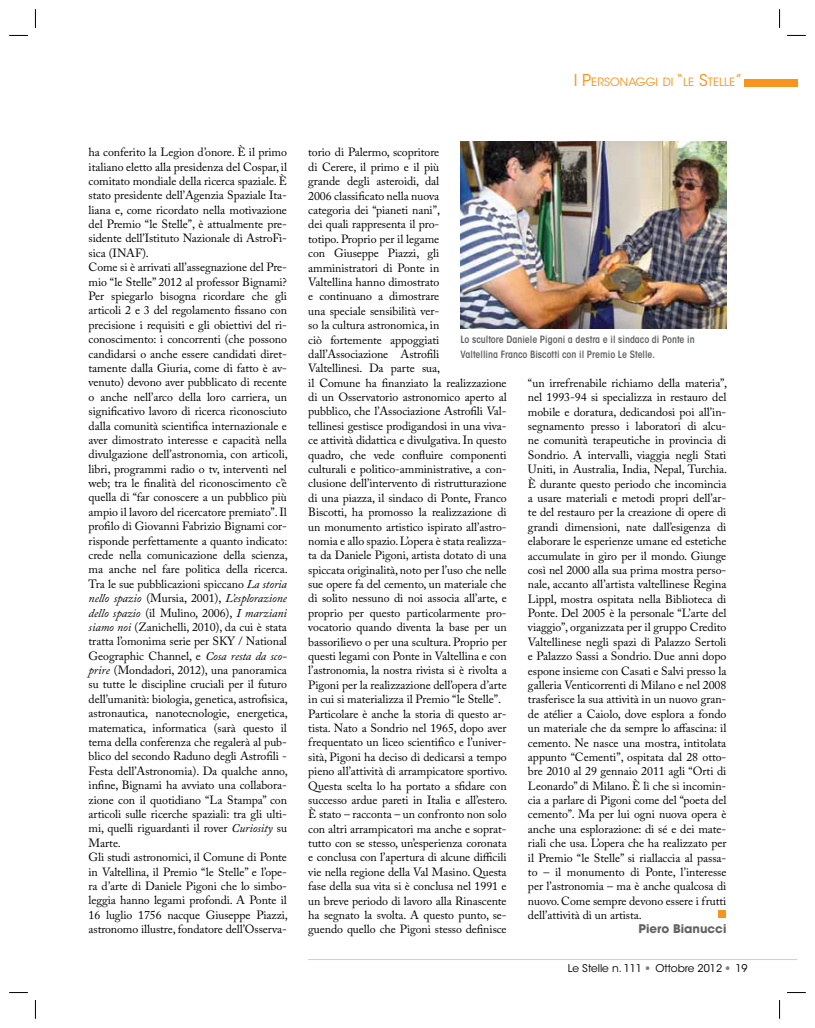
<style>
.page{position:relative;width:815px;height:1028px;background:#fff}
.page>*{position:absolute;margin:0;border:0;box-sizing:border-box;transform-origin:0 0}
.t1{font:11.88px/14.4px "Adobe Caslon Pro";letter-spacing:-.005em;color:#000}
.t2{font:700 11.88px "Avant Garde";color:#636466}
.t3{font:11.38px "ITC Avant Garde Std";color:#f7941e}
.t4{font:10.62px "ITC Avant Garde Std";color:#000}
.t5{font:600 condensed 10px/14.4px "ITC Avant Garde Std";color:#636466}
.s1{font-size:16.25px}
.s2{font-style:italic}
.s3{font-family:"Eurostile Bold Extended Two";color:#808285}
</style>
<div class="page">
<hr style="left:308px;top:959px;width:489px;height:1px;background:#fdc689">
<div style="left:744px;top:79px;width:53px;height:8px;background:#f7941e"></div>
<div style="left:718px;top:910px;width:8px;height:8px;background:#f7941e"></div>
<img style="left:461px;top:142px;width:265px;height:187px">
<svg style="left:9px;top:35px;width:19px;height:1px"></svg>
<svg style="left:787px;top:35px;width:19px;height:1px"></svg>
<svg style="left:9px;top:992px;width:19px;height:1px"></svg>
<svg style="left:787px;top:992px;width:19px;height:1px"></svg>
<svg style="left:35px;top:9px;width:1px;height:19px"></svg>
<svg style="left:35px;top:1000px;width:1px;height:18px"></svg>
<svg style="left:779px;top:9px;width:1px;height:19px"></svg>
<svg style="left:779px;top:1000px;width:1px;height:18px"></svg>
<p class="t3" style="left:574px;top:75px;width:170px"><span class="s1">I P</span>ERSONAGGI DI <span class="s1">“</span>LE <span class="s1">S</span>TELLE<span class="s1">”</span></p>
<p class="t1" style="left:89px;top:145px;width:201px">ha conferito la Legion d’onore. È il primo italiano eletto alla presidenza del Cospar, il comitato mondiale della ricerca spaziale. È stato presidente dell’Agenzia Spaziale Ita&shy;liana e, come ricordato nella motivazione del Premio “le Stelle”, è attualmente pre&shy;sidente dell’Istituto Nazionale di AstroFi&shy;sica (INAF).<br>Come si è arrivati all’assegnazione del Pre&shy;mio “le Stelle” 2012 al professor Bignami?<br>Per spiegarlo bisogna ricordare che gli articoli 2 e 3 del regolamento fissano con precisione i requisiti e gli obiettivi del ri&shy;conoscimento: i concorrenti (che possono candidarsi o anche essere candidati diret&shy;tamente dalla Giuria, come di fatto è av&shy;venuto) devono aver pubblicato di recente o anche nell’arco della loro carriera, un significativo lavoro di ricerca riconosciuto dalla comunità scientifica internazionale e aver dimostrato interesse e capacità nella divulgazione dell’astronomia, con articoli, libri, programmi radio o tv, interventi nel web; tra le finalità del riconoscimento c’è quella di “far conoscere a un pubblico più ampio il lavoro del ricercatore premiato”. Il profilo di Giovanni Fabrizio Bignami cor&shy;risponde perfettamente a quanto indicato: crede nella comunicazione della scienza, ma anche nel fare politica della ricerca.<br>Tra le sue pubblicazioni spiccano <span class="s2">La storia nello spazio</span> (Mursia, 2001), <span class="s2">L’esplorazione dello spazio</span> (il Mulino, 2006), <span class="s2">I marziani siamo noi</span> (Zanichelli, 2010), da cui è stata tratta l’omonima serie per SKY / National Geographic Channel, e <span class="s2">Cosa resta da sco&shy;prire</span> (Mondadori, 2012), una panoramica su tutte le discipline cruciali per il futuro dell’umanità: biologia, genetica, astrofisica, astronautica, nanotecnologie, energetica, matematica, informatica (sarà questo il tema della conferenza che regalerà al pub&shy;blico del secondo Raduno degli Astrofili - Festa dell’Astronomia). Da qualche anno, infine, Bignami ha avviato una collabora&shy;zione con il quotidiano “La Stampa” con articoli sulle ricerche spaziali: tra gli ulti&shy;mi, quelli riguardanti il rover <span class="s2">Curiosity</span> su Marte.<br>Gli studi astronomici, il Comune di Ponte in Valtellina, il Premio “le Stelle” e l’ope&shy;ra d’arte di Daniele Pigoni che lo simbo&shy;leggia hanno legami profondi. A Ponte il 16 luglio 1756 nacque Giuseppe Piazzi, astronomo illustre, fondatore dell’Osserva-</p>
<p class="t1" style="left:308px;top:145px;width:201px">torio di Palermo, scopritore<br>di Cerere, il primo e il più<br>grande degli asteroidi, dal<br>2006 classificato nella nuova<br>categoria dei “pianeti nani”,<br>dei quali rappresenta il pro-<br>totipo. Proprio per il legame<br>con Giuseppe Piazzi, gli amministratori di Ponte in<br>Valtellina hanno dimostrato<br>e continuano a dimostrare<br>una speciale sensibilità ver-<br>so la cultura astronomica, in<br>ciò fortemente appoggiati dall’Associazione Astrofili<br>Valtellinesi. Da parte sua,<br>il Comune ha finanziato la realizzazione di un Osservatorio astronomico aperto al pubblico, che l’Associazione Astrofili Val&shy;tellinesi gestisce prodigandosi in una viva&shy;ce attività didattica e divulgativa. In questo quadro, che vede confluire componenti culturali e politico-amministrative, a con&shy;clusione dell’intervento di ristrutturazione di una piazza, il sindaco di Ponte, Franco Biscotti, ha promosso la realizzazione di un monumento artistico ispirato all’astro&shy;nomia e allo spazio. L’opera è stata realizza&shy;ta da Daniele Pigoni, artista dotato di una spiccata originalità, noto per l’uso che nelle sue opere fa del cemento, un materiale che di solito nessuno di noi associa all’arte, e proprio per questo particolarmente pro&shy;vocatorio quando diventa la base per un bassorilievo o per una scultura. Proprio per questi legami con Ponte in Valtellina e con l’astronomia, la nostra rivista si è rivolta a Pigoni per la realizzazione dell’opera d’arte in cui si materializza il Premio “le Stelle”.<br>Particolare è anche la storia di questo ar&shy;tista. Nato a Sondrio nel 1965, dopo aver frequentato un liceo scientifico e l’univer&shy;sità, Pigoni ha deciso di dedicarsi a tempo pieno all’attività di arrampicatore sportivo.<br>Questa scelta lo ha portato a sfidare con successo ardue pareti in Italia e all’estero.<br>È stato – racconta – un confronto non solo con altri arrampicatori ma anche e soprat&shy;tutto con se stesso, un’esperienza coronata e conclusa con l’apertura di alcune difficili vie nella regione della Val Masino. Questa fase della sua vita si è conclusa nel 1991 e un breve periodo di lavoro alla Rinascente ha segnato la svolta. A questo punto, se&shy;guendo quello che Pigoni stesso definisce</p>
<p class="t5" style="left:461px;top:332px;width:236px">Lo scultore Daniele Pigoni a destra e il sindaco di Ponte in<br>Valtellina Franco Biscotti con il Premio Le Stelle.</p>
<p class="t1" style="left:528px;top:375px;width:201px;text-align:justify">“un irrefrenabile richiamo della materia”, nel 1993-94 si specializza in restauro del mobile e doratura, dedicandosi poi all’in&shy;segnamento presso i laboratori di alcu&shy;ne comunità terapeutiche in provincia di Sondrio. A intervalli, viaggia negli Stati Uniti, in Australia, India, Nepal, Turchia.<br>È durante questo periodo che incomincia a usare materiali e metodi propri dell’ar&shy;te del restauro per la creazione di opere di grandi dimensioni, nate dall’esigenza di elaborare le esperienze umane ed estetiche accumulate in giro per il mondo. Giunge così nel 2000 alla sua prima mostra perso&shy;nale, accanto all’artista valtellinese Regina Lippl, mostra ospitata nella Biblioteca di Ponte. Del 2005 è la personale “L’arte del viaggio”, organizzata per il gruppo Credito Valtellinese negli spazi di Palazzo Sertoli e Palazzo Sassi a Sondrio. Due anni dopo espone insieme con Casati e Salvi presso la galleria Venticorrenti di Milano e nel 2008 trasferisce la sua attività in un nuovo gran&shy;de atélier a Caiolo, dove esplora a fondo un materiale che da sempre lo affascina: il cemento. Ne nasce una mostra, intitolata appunto “Cementi”, ospitata dal 28 otto&shy;bre 2010 al 29 gennaio 2011 agli “Orti di Leonardo” di Milano. È lì che si incomin&shy;cia a parlare di Pigoni come del “poeta del cemento”. Ma per lui ogni nuova opera è anche una esplorazione: di sé e dei mate&shy;riali che usa. L’opera che ha realizzato per il Premio “le Stelle” si riallaccia al passa&shy;to – il monumento di Ponte, l’interesse per l’astronomia – ma è anche qualcosa di nuovo. Come sempre devono essere i frutti dell’attività di un artista.</p>
<p class="t2" style="left:639px;top:920px;width:89px">Piero Bianucci</p>
<p class="t4" style="left:568px;top:962px;width:181px">Le Stelle n. 111 <span class="s3">•</span> Ottobre 2012 <span class="s3">•</span> 19</p>
</div>
